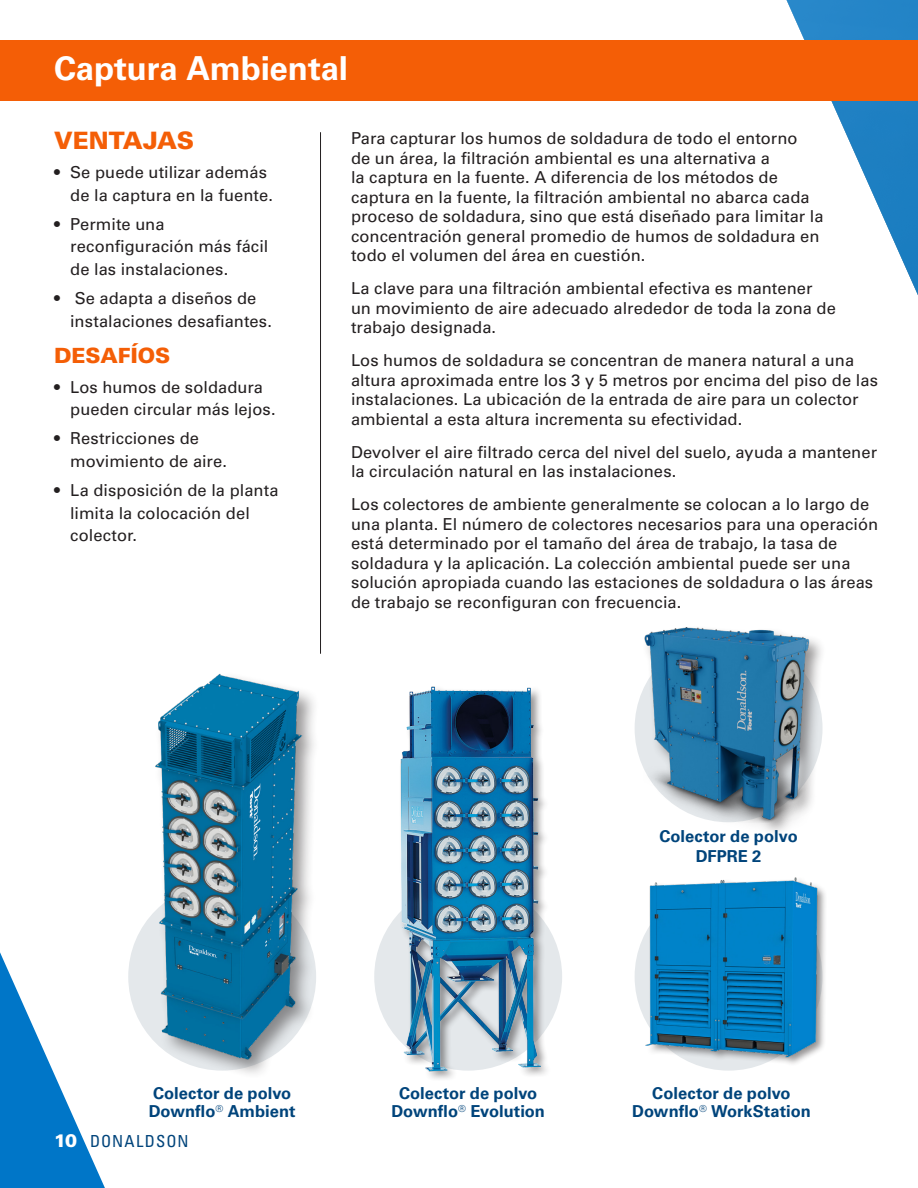
<style>
.page{position:relative;width:918px;height:1188px;background:#fff}
.page>*{position:absolute;margin:0;border:0;box-sizing:border-box;transform-origin:0 0}
.subhead{font:700 33px "Univers LT Std";letter-spacing:-.005em;color:#fff}
.Intro_text{font:900 24px "Univers LT Std";color:#f45e06}
.Intro_text-2{font:900 21px "Univers LT Std";color:#f45e06}
.subhead-2{font:condensed 16.65px "Univers LT Std";letter-spacing:.06em;color:#00447b}
.Intro_text-3{font:16.5px/19.5px "Univers LT Std";letter-spacing:.005em;color:#231f20}
.subhead-3{font:700 16.5px/18px "Univers LT Std";color:#00447b;text-align:center}
.s1{font-weight:900;font-stretch:normal;font-size:18.15px;color:#fff}
</style>
<div class="page">
<svg style="left:786px;top:0;width:132px;height:295px"></svg>
<svg style="left:0;top:952px;width:105px;height:236px"></svg>
<div style="left:0;top:40px;width:918px;height:61px;background:#f45e06"></div>
<hr style="left:320px;top:132px;width:1px;height:522px;background:#231f20">
<div style="left:645px;top:876px;width:183px;height:191px;background:#231f20;opacity:.48"></div>
<img style="left:644px;top:876px;width:179px;height:182px">
<div style="left:642px;top:624px;width:184px;height:214px;background:#231f20;opacity:.48"></div>
<img style="left:644px;top:627px;width:179px;height:195px">
<img style="left:11px;top:653px;width:366px;height:431px">
<img style="left:377px;top:686px;width:182px;height:393px">
<p class="subhead" style="left:54px;top:49px;width:296px">Captura Ambiental</p>
<p class="Intro_text" style="left:54px;top:125px;width:142px">VENTAJAS</p>
<p class="Intro_text-3" style="left:70px;top:161px;width:204px;line-height:22.5px;text-indent:-16px">• Se puede utilizar además de la captura en la fuente.</p>
<p class="Intro_text-3" style="left:70px;top:213px;width:200px;line-height:22.5px;text-indent:-16px">• Permite una reconfiguración más fácil de las instalaciones.</p>
<p class="Intro_text-3" style="left:70px;top:287px;width:203px;line-height:22.5px;text-indent:-16px">• Se adapta a diseños de instalaciones desafiantes.</p>
<p class="Intro_text-2" style="left:54px;top:343px;width:118px">DESAFÍOS</p>
<p class="Intro_text-3" style="left:70px;top:376px;width:207px;line-height:22.5px;text-indent:-16px">• Los humos de soldadura pueden circular más lejos.</p>
<p class="Intro_text-3" style="left:70px;top:427px;width:158px;line-height:22.5px;text-indent:-16px">• Restricciones de movimiento de aire.</p>
<p class="Intro_text-3" style="left:70px;top:479px;width:210px;line-height:22.5px;text-indent:-16px">• La disposición de la planta limita la colocación del colector.</p>
<p class="Intro_text-3" style="left:351px;top:129px;width:474px">Para capturar los humos de soldadura de todo el entorno<br>de un área, la filtración ambiental es una alternativa a<br>la captura en la fuente. A diferencia de los métodos de captura en la fuente, la filtración ambiental no abarca cada proceso de soldadura, sino que está diseñado para limitar la concentración general promedio de humos de soldadura en todo el volumen del área en cuestión.</p>
<p class="Intro_text-3" style="left:351px;top:279px;width:486px">La clave para una filtración ambiental efectiva es mantener un movimiento de aire adecuado alrededor de toda la zona de trabajo designada.</p>
<p class="Intro_text-3" style="left:351px;top:351px;width:528px">Los humos de soldadura se concentran de manera natural a una altura aproximada entre los 3 y 5 metros por encima del piso de las instalaciones. La ubicación de la entrada de aire para un colector ambiental a esta altura incrementa su efectividad.</p>
<p class="Intro_text-3" style="left:351px;top:442px;width:528px">Devolver el aire filtrado cerca del nivel del suelo, ayuda a mantener la circulación natural en las instalaciones.</p>
<p class="Intro_text-3" style="left:351px;top:495px;width:529px">Los colectores de ambiente generalmente se colocan a lo largo de una planta. El número de colectores necesarios para una operación está determinado por el tamaño del área de trabajo, la tasa de soldadura y la aplicación. La colección ambiental puede ser una solución apropiada cuando las estaciones de soldadura o las áreas de trabajo se reconfiguran con frecuencia.</p>
<p class="subhead-3" style="left:659px;top:827px;width:140px">Colector de polvo</p>
<p class="subhead-3" style="left:696px;top:847px;width:67px">DFPRE 2</p>
<p class="subhead-3" style="left:149px;top:1085px;width:148px;text-align:left">Colector de polvo<br>Downflo<sup>®</sup> Ambient</p>
<p class="subhead-3" style="left:391px;top:1085px;width:155px">Colector de polvo<br>Downflo<sup>®</sup> Evolution</p>
<p class="subhead-2" style="left:54px;top:1131px;width:136px"><span class="s1">10</span> DONALDSON</p>
<p class="subhead-3" style="left:632px;top:1085px;width:180px">Colector de polvo<br>Downflo<sup>®</sup> WorkStation</p>
</div>
